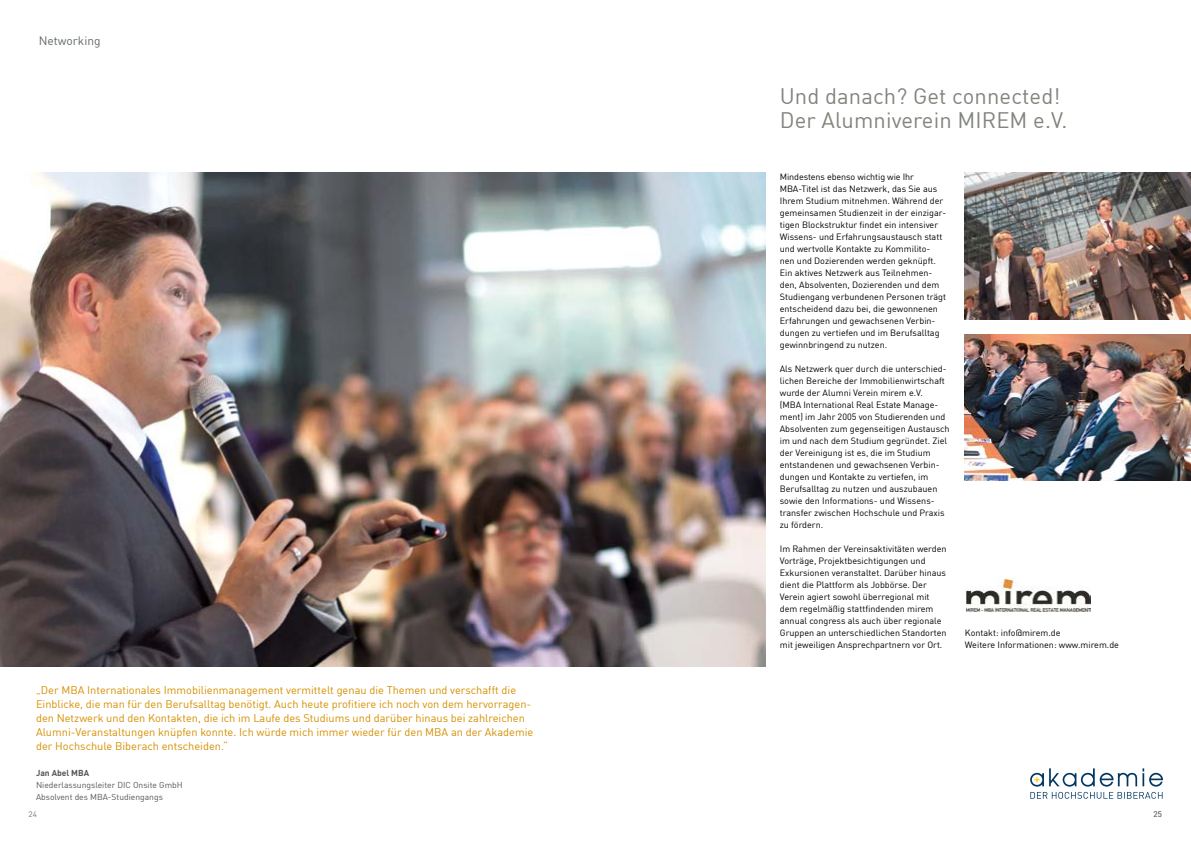
<style>
.page{position:relative;width:1191px;height:842px;background:#fff}
.page>*{position:absolute;margin:0;border:0;box-sizing:border-box;transform-origin:0 0}
.t1{font:22px/24px "DIN";letter-spacing:.005em;color:#81857d}
.t2{font:12px "DIN";color:#626966}
.t3{font:11px/14px "DIN";color:#d58f00}
.t4{font:9px/12px "DIN";color:#000}
.t5{font:8.5px/12px "DIN";color:#575756}
.t6{font:700 8.5px "DIN";color:#575756}
.t7{font:8px "DIN";color:#73776f}
</style>
<div class="page">
<svg style="left:1030px;top:768px;width:133px;height:31px"></svg>
<img style="left:0;top:173px;width:765px;height:493px">
<img style="left:964px;top:173px;width:227px;height:146px">
<img style="left:964px;top:334px;width:227px;height:147px">
<img style="left:965px;top:578px;width:125px;height:34px">
<h2 class="t2" style="left:39px;top:33px;width:63px">Networking</h2>
<p class="t3" style="left:36px;top:683px;width:499px">„Der MBA Internationales Immobilienmanagement vermittelt genau die Themen und verschafft die Einblicke, die man für den Berufsalltag benötigt. Auch heute profitiere ich noch von dem hervorragen&shy;den Netzwerk und den Kontakten, die ich im Laufe des Studiums und darüber hinaus bei zahlreichen Alumni-Veranstaltungen knüpfen konnte. Ich würde mich immer wieder für den MBA an der Akademie der Hochschule Biberach entscheiden.“</p>
<p class="t6" style="left:36px;top:768px;width:55px">Jan Abel MBA</p>
<p class="t5" style="left:36px;top:779px;width:148px">Niederlassungsleiter DIC Onsite GmbH<br>Absolvent des MBA-Studiengangs</p>
<p class="t7" style="left:28px;top:809px;width:10px">24</p>
<h1 class="t1" style="left:780px;top:84px;width:289px">Und danach? Get connected!<br>Der Alumniverein MIREM e.V.</h1>
<p class="t4" style="left:780px;top:170px;width:168px">Mindestens ebenso wichtig wie Ihr MBA-Titel ist das Netzwerk, das Sie aus Ihrem Studium mitnehmen. Während der gemeinsamen Studienzeit in der einzigar&shy;tigen Blockstruktur findet ein intensiver Wissens- und Erfahrungsaustausch statt und wertvolle Kontakte zu Kommilito&shy;nen und Dozierenden werden geknüpft.<br>Ein aktives Netzwerk aus Teilnehmen&shy;den, Absolventen, Dozierenden und dem Studiengang verbundenen Personen trägt entscheidend dazu bei, die gewonnenen Erfahrungen und gewachsenen Verbin&shy;dungen zu vertiefen und im Berufsalltag gewinnbringend zu nutzen.</p>
<p class="t4" style="left:780px;top:362px;width:171px">Als Netzwerk quer durch die unterschied&shy;lichen Bereiche der Immobilienwirtschaft wurde der Alumni Verein mirem e.V.<br>(MBA International Real Estate Manage&shy;ment) im Jahr 2005 von Studierenden und Absolventen zum gegenseitigen Austausch im und nach dem Studium gegründet. Ziel der Vereinigung ist es, die im Studium entstandenen und gewachsenen Verbin&shy;dungen und Kontakte zu vertiefen, im Berufsalltag zu nutzen und auszubauen sowie den Informations- und Wissens&shy;transfer zwischen Hochschule und Praxis zu fördern.</p>
<p class="t4" style="left:780px;top:542px;width:168px">Im Rahmen der Vereinsaktivitäten werden Vorträge, Projektbesichtigungen und Exkursionen veranstaltet. Darüber hinaus dient die Plattform als Jobbörse. Der Verein agiert sowohl überregional mit dem regelmäßig stattfindenden mirem annual congress als auch über regionale Gruppen an unterschiedlichen Standorten mit jeweiligen Ansprechpartnern vor Ort.</p>
<p class="t4" style="left:965px;top:627px;width:156px">Kontakt: info@mirem.de<br>Weitere Informationen: www.mirem.de</p>
<p class="t7" style="left:1153px;top:809px;width:10px">25</p>
</div>
